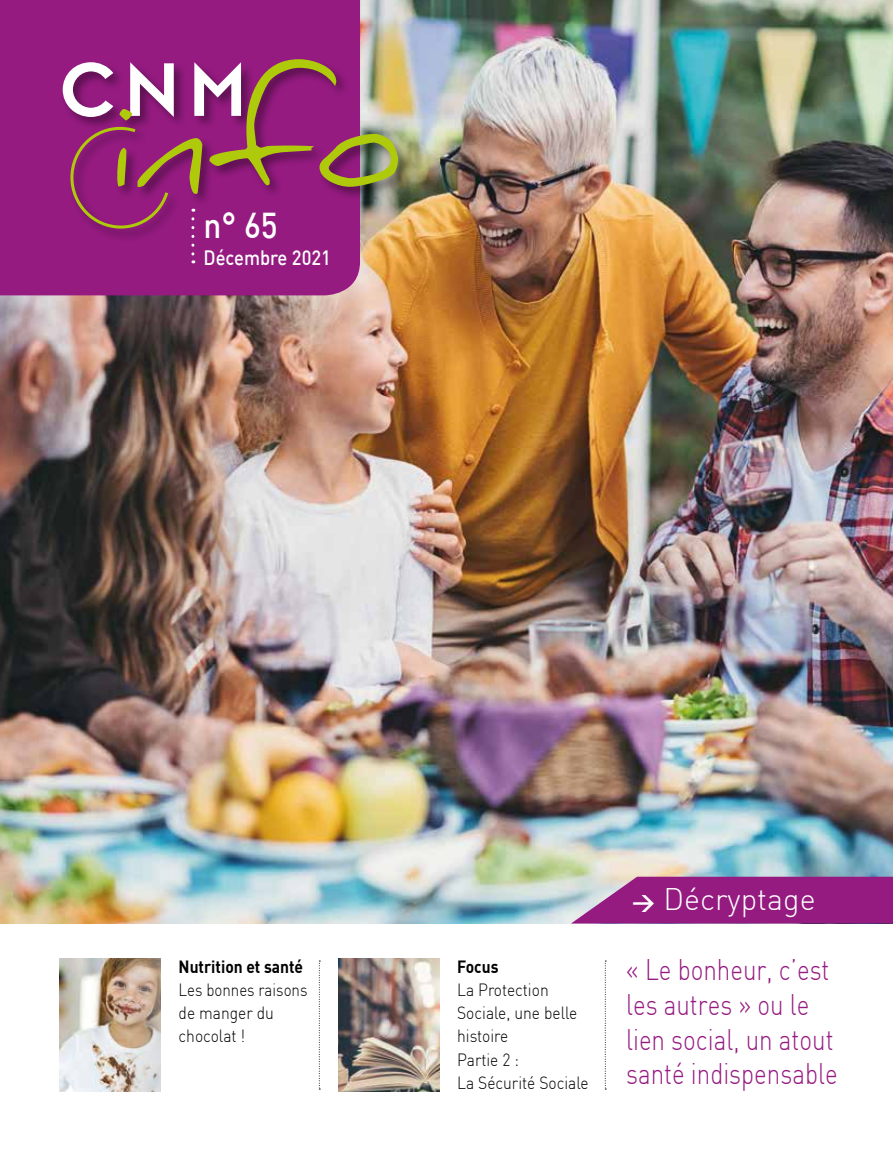
<style>
.page{position:relative;width:893px;height:1149px;background:#fff}
.page>*{position:absolute;margin:0;border:0;box-sizing:border-box;transform-origin:0 0}
.t1{font:500 35.1px "DIN";color:#fff;scale:.9 1}
.t2{font:300 30.6px "DIN";color:#fff}
.t3{font:300 29.1px/34.5px "DIN";color:#951b81;scale:.83 1}
.t4{font:500 20.4px "DIN";color:#fff;scale:.9 1}
.t5{font:300 17.4px/23.1px "DIN";color:#000;scale:.9 1}
.t6{font:300 17.4px/23.1px "DIN";color:#000;scale:.87 1}
.t7{font:700 17.4px "DIN";color:#000;scale:.9 1}
.s1{font-weight:700;font-size:22.35px}
</style>
<div class="page">
<img style="left:0;top:0;width:893px;height:923px">
<div style="left:0;top:0;width:360px;height:295px;background:#951b81"></div>
<svg style="left:605px;top:960px;width:1px;height:129px"></svg>
<img style="left:60px;top:958px;width:101px;height:133px">
<svg style="left:319px;top:960px;width:1px;height:129px"></svg>
<img style="left:338px;top:958px;width:101px;height:133px">
<div style="left:60px;top:57px;width:352px;height:185px;background:#000;opacity:.4"></div>
<svg style="left:571px;top:876px;width:322px;height:47px;background:#9b318b"></svg>
<svg style="left:63px;top:59px;width:335px;height:204px;background:#9b4479"></svg>
<p class="t1" style="left:204px;top:203px;width:84px">n° 65</p>
<p class="t4" style="left:204px;top:245px;width:143px">Décembre 2021</p>
<p class="t7" style="left:179px;top:955px;width:140px">Nutrition et santé</p>
<p class="t6" style="left:179px;top:977px;width:150px">Les bonnes raisons de manger du chocolat !</p>
<p class="t7" style="left:457px;top:955px;width:48px">Focus</p>
<p class="t5" style="left:457px;top:977px;width:148px">La Protection<br>Sociale, une belle histoire<br>Partie 2 :<br>La Sécurité Sociale</p>
<p class="t2" style="left:632px;top:879px;width:185px"><span class="s1">&gt;</span> Décryptage</p>
<p class="t3" style="left:626px;top:952px;width:256px">« Le bonheur, c’est les autres » ou le lien social, un atout santé indispensable</p>
</div>
